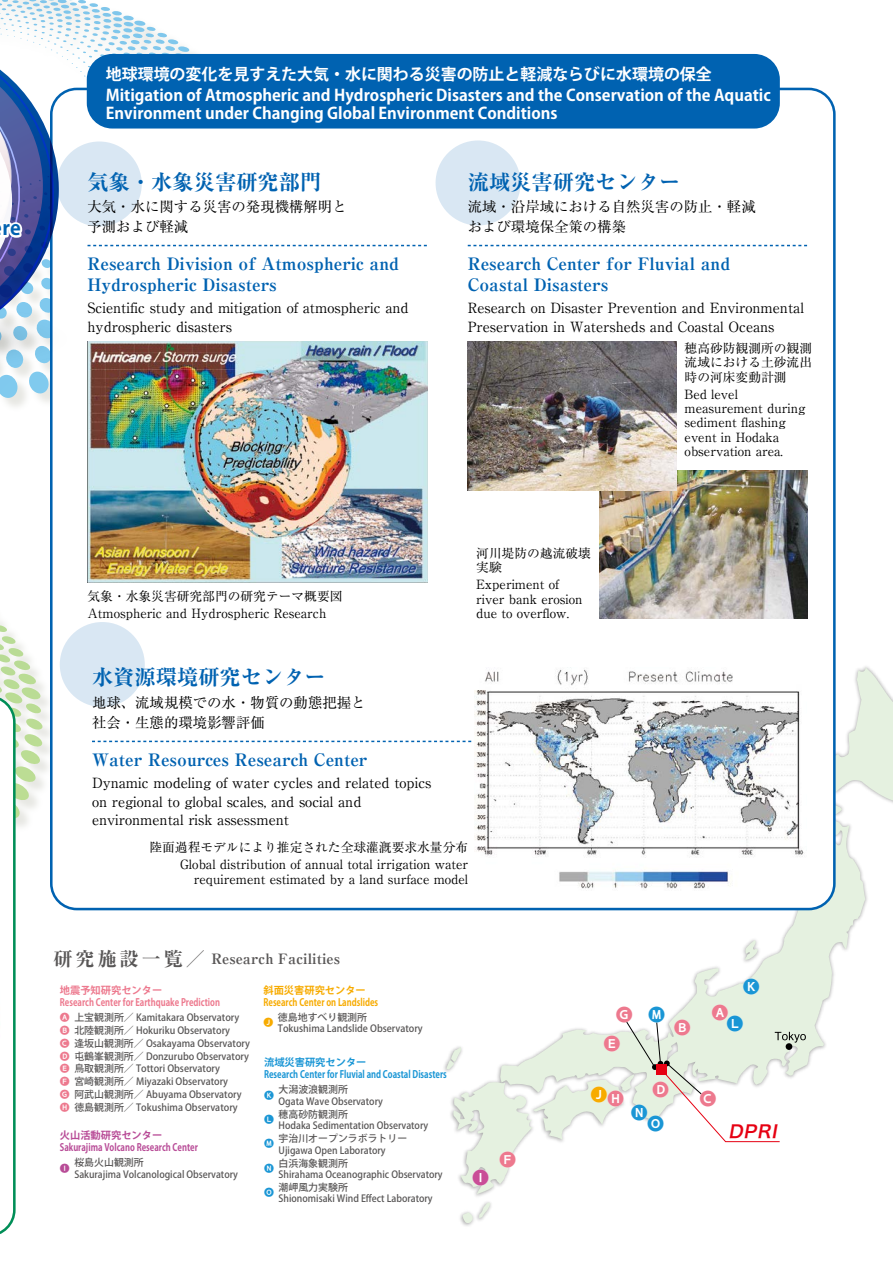
<style>
.page{position:relative;width:893px;height:1263px;background:#fff}
.page>*{position:absolute;margin:0;border:0;box-sizing:border-box;transform-origin:0 0}
.t1{font:700 expanded 21.3px "Ryumin";color:#0062b1}
.t2{font:700 19.5px "Koz Go Pro";color:#0062b1}
.t3{font:700 expanded 19.2px "Ryumin Pr 6";letter-spacing:.15em;color:#595757}
.t4{font:italic 17.4px "Hira Kaku Pro W6";color:#e60012}
.t5{font:700 expanded 17.1px/20.2px "Ryumin";color:#0062b1}
.t6{font:500 16.95px "Koz Go Pro";color:#ed798e}
.t7{font:500 16.95px "Koz Go Pro";color:#1a96d5}
.t8{font:500 16.95px "Koz Go Pro";color:#c94e97}
.t9{font:500 16.95px "Koz Go Pro";color:#f7ab00}
.t10{font:700 15.9px/21px "Koz Go Pro";color:#fff}
.t11{font:14.4px/19.5px "Ryumin";color:#000}
.t12{font:700 expanded 14.25px "Ryumin Pr 6";color:#595757}
.t13{font:14.1px/18.8px "Ryumin";color:#000}
.t14{font:12.75px/14.2px "Ryumin";color:#000}
.t15{font:700 10.2px/12px "Koz Go Pro";color:#1a96d5}
.t16{font:700 10.2px/12px "Koz Go Pro";color:#ed798e}
.t17{font:700 10.2px/12px "Koz Go Pro";color:#b84c97}
.t18{font:700 10.2px/12px "Koz Go Pro";color:#f7ab00}
.t19{font:500 9.9px "Koz Go Pro";color:#595757}
.t20{font:500 9.9px/13px "Koz Go Pro";color:#595757;scale:.93 1}
.t21{font:500 9.9px "Koz Go Pro";color:#595757;scale:.95 1}
.t22{font:500 9.9px "Koz Go Pro";color:#ed798e}
.t23{font:500 9.9px "Koz Go Pro";color:#1a96d5}
.t24{font:500 9.9px "Koz Go Pro";color:#f7ab00}
.t25{font:500 9.9px "Koz Go Pro";color:#b84c97}
.s1{color:#fff}
</style>
<div class="page">
<img style="left:0;top:0;width:202px;height:407px">
<img style="left:0;top:621px;width:60px;height:284px">
<svg style="left:0;top:694px;width:17px;height:540px"></svg>
<svg style="left:836px;top:667px;width:57px;height:153px"></svg>
<svg style="left:479px;top:1202px;width:12px;height:16px"></svg>
<svg style="left:462px;top:1212px;width:11px;height:11px"></svg>
<svg style="left:500px;top:820px;width:365px;height:248px"></svg>
<svg style="left:446px;top:1020px;width:360px;height:174px"></svg>
<div style="left:51px;top:89px;width:783px;height:820px;background:#fff;border-radius:26px"></div>
<div style="left:436px;top:140px;width:85px;height:85px;background:#d9e7f3;border-radius:50%"></div>
<div style="left:57px;top:141px;width:85px;height:86px;background:#d9e7f3;border-radius:50%"></div>
<div style="left:60px;top:622px;width:85px;height:85px;background:#d9e7f3;border-radius:50%"></div>
<img style="left:88px;top:342px;width:340px;height:240px">
<svg style="left:88px;top:245px;width:339px;height:1px"></svg>
<img style="left:600px;top:470px;width:208px;height:149px">
<svg style="left:468px;top:245px;width:340px;height:1px"></svg>
<svg style="left:92px;top:741px;width:379px;height:1px"></svg>
<img style="left:474px;top:669px;width:330px;height:220px">
<img style="left:468px;top:342px;width:208px;height:149px">
<div style="left:0;top:875px;width:5px;height:204px;background:#fff"></div>
<div style="left:87px;top:54px;width:693px;height:75px;background:#0062b1;border-radius:26px"></div>
<svg style="left:0;top:31px;width:81px;height:342px"></svg>
<h2 class="t2" style="left:3px;top:216px;width:20px">re</h2>
<p class="t10" style="left:106px;top:65px;width:666px">地球環境の変化を見すえた大気・水に関わる災害の防止と軽減ならびに水環境の保全<br>Mitigation of Atmospheric and Hydrospheric Disasters and the Conservation of the Aquatic</p>
<p class="t10" style="left:106px;top:104px;width:453px">Environment under Changing Global Environment Conditions</p>
<h1 class="t1" style="left:88px;top:168px;width:235px">気象・水象災害研究部門</h1>
<h1 class="t1" style="left:468px;top:168px;width:214px">流域災害研究センター</h1>
<p class="t11" style="left:88px;top:197px;width:261px">大気・水に関する災害の発現機構解明と予測および軽減</p>
<p class="t11" style="left:468px;top:197px;width:289px">流域・沿岸域における自然災害の防止・軽減および環境保全策の構築</p>
<h3 class="t5" style="left:88px;top:253px;width:313px">Research Division of Atmospheric and<br>Hydrospheric Disasters</h3>
<h3 class="t5" style="left:468px;top:253px;width:264px">Research Center for Fluvial and<br>Coastal Disasters</h3>
<p class="t13" style="left:88px;top:298px;width:323px">Scientific study and mitigation of atmospheric and hydrospheric disasters</p>
<p class="t13" style="left:468px;top:298px;width:338px">Research on Disaster Prevention and Environmental<br>Preservation in Watersheds and Coastal Oceans</p>
<p class="t14" style="left:685px;top:341px;width:129px;text-align:justify">穂高砂防観測所の観測流域における土砂流出時の河床変動計測</p>
<p class="t14" style="left:685px;top:387px;width:122px">Bed level measurement during sediment flashing event in Hodaka observation area.</p>
<p class="t14" style="left:88px;top:587px;width:256px;line-height:17.2px">気象・水象災害研究部門の研究テーマ概要図<br>Atmospheric and Hydrospheric Research</p>
<p class="t14" style="left:476px;top:546px;width:116px">河川堤防の越流破壊実験</p>
<p class="t14" style="left:476px;top:577px;width:108px">Experiment of river bank erosion due to overflow.</p>
<h1 class="t1" style="left:92px;top:664px;width:235px">水資源環境研究センター</h1>
<p class="t11" style="left:92px;top:693px;width:275px">地球、流域規模での水・物質の動態把握と社会・生態的環境影響評価</p>
<h3 class="t5" style="left:92px;top:749px;width:277px">Water Resources Research Center</h3>
<p class="t13" style="left:92px;top:773px;width:341px">Dynamic modeling of water cycles and related topics on regional to global scales, and social and environmental risk assessment</p>
<p class="t14" style="left:149px;top:838px;width:320px;line-height:17.2px;text-align:right">陸面過程モデルにより推定された全球灌漑要求水量分布<br>Global distribution of annual total irrigation water</p>
<p class="t14" style="left:194px;top:871px;width:276px">requirement estimated by a land surface model</p>
<h3 class="t3" style="left:53px;top:943px;width:153px">研究施設一覧／</h3>
<p class="t12" style="left:211px;top:947px;width:130px">Research Facilities</p>
<p class="t16" style="left:60px;top:985px;width:162px">地震予知研究センター<br>Research Center for Earthquake Prediction</p>
<p class="t19" style="left:74px;top:1011px;width:166px">上宝観測所／ Kamitakara Observatory</p>
<p class="t22" style="left:60px;top:1011px;width:11px">A</p>
<p class="t19" style="left:74px;top:1024px;width:157px">北陸観測所／ Hokuriku Observatory</p>
<p class="t22" style="left:60px;top:1024px;width:11px">B</p>
<p class="t19" style="left:74px;top:1037px;width:177px">逢坂山観測所／ Osakayama Observatory</p>
<p class="t22" style="left:60px;top:1037px;width:11px">C</p>
<p class="t19" style="left:74px;top:1050px;width:176px">屯鶴峯観測所／ Donzurubo Observatory</p>
<p class="t22" style="left:60px;top:1050px;width:11px">D</p>
<p class="t19" style="left:74px;top:1062px;width:147px">鳥取観測所／ Tottori Observatory</p>
<p class="t22" style="left:60px;top:1062px;width:11px">E</p>
<p class="t19" style="left:74px;top:1075px;width:155px">宮崎観測所／ Miyazaki Observatory</p>
<p class="t22" style="left:60px;top:1075px;width:11px">F</p>
<p class="t19" style="left:74px;top:1088px;width:169px">阿武山観測所／ Abuyama Observatory</p>
<p class="t22" style="left:60px;top:1088px;width:11px">G</p>
<p class="t19" style="left:74px;top:1101px;width:165px">徳島観測所／ Tokushima Observatory</p>
<p class="t22" style="left:60px;top:1101px;width:11px">H</p>
<p class="t17" style="left:60px;top:1130px;width:139px">火山活動研究センター<br>Sakurajima Volcano Research Center</p>
<p class="t19" style="left:74px;top:1156px;width:71px">桜島火山観測所</p>
<p class="t25" style="left:60px;top:1161px;width:11px">I</p>
<p class="t20" style="left:74px;top:1168px;width:177px">Sakurajima Volcanological Observatory</p>
<p class="t18" style="left:263px;top:985px;width:116px">斜面災害研究センター<br>Research Center on Landslides</p>
<p class="t19" style="left:278px;top:1011px;width:91px">徳島地すべり観測所</p>
<p class="t24" style="left:263px;top:1016px;width:11px">J</p>
<p class="t21" style="left:278px;top:1022px;width:154px">Tokushima Landslide Observatory</p>
<p class="t15" style="left:264px;top:1057px;width:184px">流域災害研究センター<br>Research Center for Fluvial and Coastal Disasters</p>
<p class="t19" style="left:279px;top:1083px;width:71px">大潟波浪観測所</p>
<p class="t23" style="left:264px;top:1088px;width:11px">K</p>
<p class="t20" style="left:279px;top:1095px;width:114px">Ogata Wave Observatory穂高砂防観測所</p>
<p class="t23" style="left:264px;top:1113px;width:11px">L</p>
<p class="t20" style="left:279px;top:1119px;width:162px">Hodaka Sedimentation Observatory宇治川オープンラボラトリー</p>
<p class="t23" style="left:264px;top:1137px;width:11px">M</p>
<p class="t20" style="left:279px;top:1144px;width:117px">Ujigawa Open Laboratory白浜海象観測所</p>
<p class="t23" style="left:264px;top:1162px;width:11px">N</p>
<p class="t20" style="left:279px;top:1168px;width:178px">Shirahama Oceanographic Observatory潮岬風力実験所</p>
<p class="t23" style="left:264px;top:1186px;width:11px">O</p>
<p class="t20" style="left:279px;top:1193px;width:167px">Shionomisaki Wind Effect Laboratory</p>
<h3 class="t8" style="left:472px;top:1166px;width:19px">I<span class="s1">●</span></h3>
<h3 class="t6" style="left:499px;top:1149px;width:19px">F<span class="s1">●</span></h3>
<h3 class="t6" style="left:616px;top:1004px;width:19px">G<span class="s1">●</span></h3>
<h3 class="t6" style="left:604px;top:1033px;width:19px">E<span class="s1">●</span></h3>
<h3 class="t7" style="left:648px;top:1004px;width:19px">M<span class="s1">●</span></h3>
<h3 class="t6" style="left:674px;top:1017px;width:19px">B<span class="s1">●</span></h3>
<h3 class="t7" style="left:743px;top:976px;width:19px">K<span class="s1">●</span></h3>
<h3 class="t6" style="left:712px;top:1002px;width:19px">A<span class="s1">●</span></h3>
<h3 class="t7" style="left:726px;top:1013px;width:19px">L<span class="s1">●</span></h3>
<h3 class="t6" style="left:652px;top:1079px;width:19px">D<span class="s1">●</span></h3>
<h3 class="t9" style="left:590px;top:1084px;width:19px">J<span class="s1">●</span></h3>
<h3 class="t6" style="left:607px;top:1088px;width:19px">H<span class="s1">●</span></h3>
<h3 class="t7" style="left:631px;top:1102px;width:19px">N<span class="s1">●</span></h3>
<h3 class="t7" style="left:647px;top:1113px;width:19px">O<span class="s1">●</span></h3>
<h3 class="t6" style="left:699px;top:1088px;width:19px">C<span class="s1">●</span></h3>
<h3 class="t4" style="left:728px;top:1116px;width:55px">DPRI</h3>
</div>
